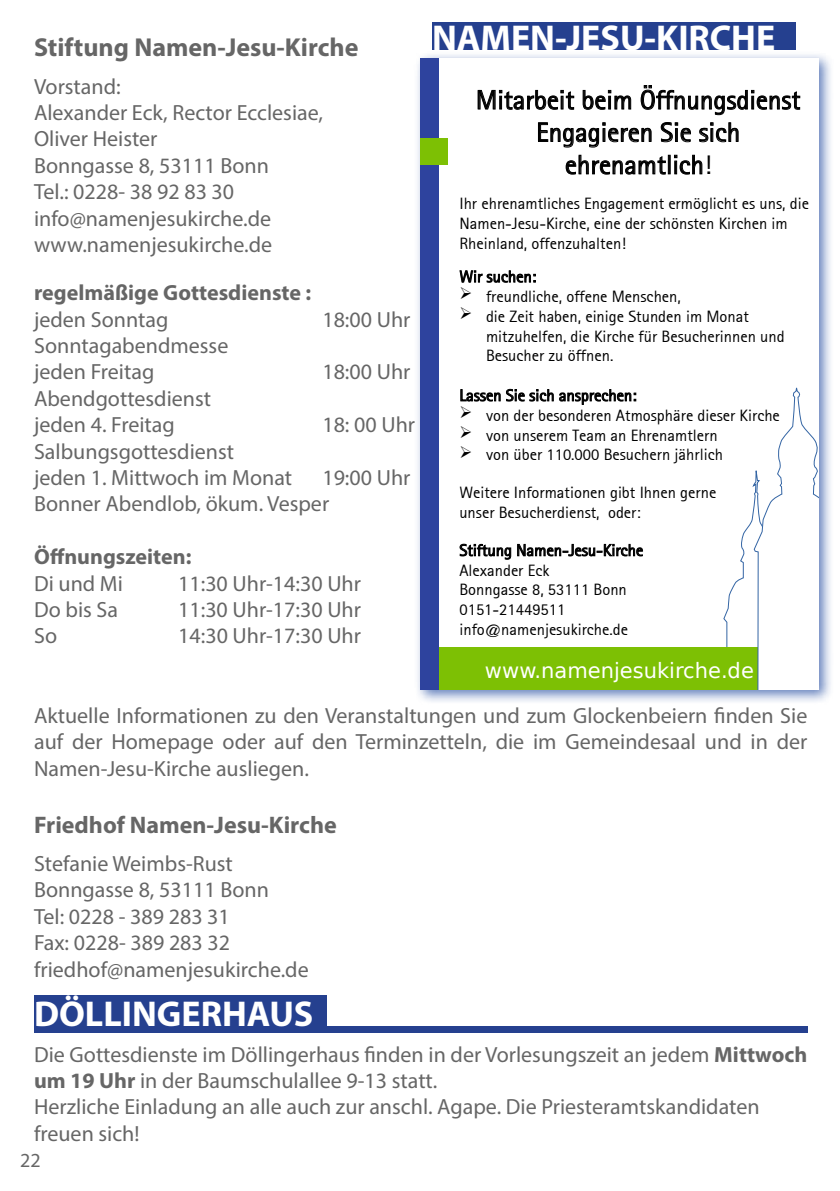
<style>
.page{position:relative;width:840px;height:1191px;background:#fff}
.page>*{position:absolute;margin:0;border:0;box-sizing:border-box;transform-origin:0 0}
.t1{font:700 36px "Myriad Pro";color:#fff}
.t2{font:27px/32.4px "AT Rotis Sans Serif";color:#000;text-align:center}
.t3{font:700 26px "Myriad Pro";color:#666}
.t4{font:700 24px "Myriad Pro";color:#666}
.t5{font:22px/26.4px "Myriad Pro";color:#666}
.t6{font:700 22px "Myriad Pro";color:#666}
.t7{font:21px "DejaVu Sans";color:#fff}
.t8{font:20px "Myriad Pro";color:#666}
.t9{font:16.4px/19.8px "AT Rotis Sans Serif";color:#000}
.s1{font-weight:700}
</style>
<div class="page">
<div style="left:34px;top:1026px;width:772px;height:6px;background:#25408f"></div>
<div style="left:34px;top:995px;width:292px;height:31px;background:#25408f"></div>
<div style="left:413px;top:51px;width:420px;height:653px;background:#3157a7;opacity:.75"></div>
<div style="left:420px;top:58px;width:398px;height:632px;background:#fff"></div>
<div style="left:420px;top:165px;width:19px;height:524px;background:#2e439e"></div>
<div style="left:439px;top:647px;width:379px;height:43px;background:#7dc004"></div>
<div style="left:420px;top:58px;width:19px;height:82px;background:#2e439e"></div>
<div style="left:420px;top:138px;width:27px;height:27px;background:#7dc004"></div>
<svg style="left:723px;top:387px;width:95px;height:303px"></svg>
<svg style="left:477px;top:89px;width:97px;height:21px"></svg>
<svg style="left:582px;top:89px;width:49px;height:21px"></svg>
<svg style="left:640px;top:85px;width:160px;height:31px"></svg>
<svg style="left:538px;top:122px;width:113px;height:26px"></svg>
<svg style="left:660px;top:122px;width:31px;height:21px"></svg>
<svg style="left:699px;top:122px;width:39px;height:21px"></svg>
<svg style="left:565px;top:154px;width:101px;height:21px"></svg>
<div style="left:667px;top:155px;width:3px;height:19px;border:1px solid #000"></div>
<svg style="left:674px;top:154px;width:28px;height:21px"></svg>
<svg style="left:459px;top:270px;width:76px;height:13px"></svg>
<svg style="left:460px;top:389px;width:175px;height:16px"></svg>
<svg style="left:459px;top:543px;width:52px;height:17px"></svg>
<svg style="left:517px;top:544px;width:125px;height:12px"></svg>
<div style="left:432px;top:23px;width:362px;height:27px;background:#25408f"></div>
<p class="t3" style="left:34px;top:30px;width:326px">Stiftung Namen-Jesu-Kirche</p>
<p class="t5" style="left:34px;top:73px;width:290px">Vorstand:<br>Alexander Eck, Rector Ecclesiae,<br>Oliver Heister<br>Bonngasse 8, 53111 Bonn<br>Tel.: 0228- 38 92 83 30 info@namenjesukirche.de www.namenjesukirche.de</p>
<p class="t6" style="left:34px;top:278px;width:278px">regelmäßige Gottesdienste :</p>
<p class="t5" style="left:34px;top:305px;width:136px">jeden Sonntag</p>
<p class="t5" style="left:322px;top:305px;width:89px">18:00 Uhr</p>
<p class="t5" style="left:34px;top:332px;width:196px">Sonntagabendmesse jeden Freitag</p>
<p class="t5" style="left:322px;top:358px;width:89px">18:00 Uhr</p>
<p class="t5" style="left:34px;top:385px;width:178px">Abendgottesdienst jeden 4. Freitag</p>
<p class="t5" style="left:322px;top:411px;width:94px">18: 00 Uhr</p>
<p class="t5" style="left:34px;top:437px;width:259px">Salbungsgottesdienst<br>jeden 1. Mittwoch im Monat</p>
<p class="t5" style="left:34px;top:464px;width:378px;text-indent:288px">19:00 Uhr<br>Bonner Abendlob, ökum. Vesper</p>
<p class="t6" style="left:34px;top:542px;width:159px">Öffnungszeiten:</p>
<p class="t5" style="left:34px;top:569px;width:90px">Di und Mi</p>
<p class="t5" style="left:178px;top:569px;width:184px">11:30 Uhr-14:30 Uhr</p>
<p class="t5" style="left:34px;top:596px;width:86px">Do bis Sa</p>
<p class="t5" style="left:178px;top:596px;width:184px">11:30 Uhr-17:30 Uhr</p>
<p class="t5" style="left:34px;top:622px;width:25px">So</p>
<p class="t5" style="left:178px;top:622px;width:184px">14:30 Uhr-17:30 Uhr</p>
<h1 class="t1" style="left:432px;top:14px;width:344px">NAMEN-JESU-KIRCHE</h1>
<p class="t2" style="left:475px;top:84px;width:326px">Mitarbeit beim Öffnungsdienst<br>Engagieren Sie sich ehrenamtlich!</p>
<p class="t9" style="left:459px;top:194px;width:351px">Ihr ehrenamtliches Engagement ermöglicht es uns, die<br>Namen-Jesu-Kirche, eine der schönsten Kirchen im<br>Rheinland, offenzuhalten!</p>
<p class="t9" style="left:459px;top:267px;width:78px">Wir suchen:</p>
<p class="t9" style="left:459px;top:287px;width:223px">➢ freundliche, offene Menschen,</p>
<p class="t9" style="left:486px;top:306px;width:300px;text-indent:-27px">➢ die Zeit haben, einige Stunden im Monat mitzuhelfen, die Kirche für Besucherinnen und<br>Besucher zu öffnen.</p>
<p class="t9" style="left:459px;top:385px;width:178px">Lassen Sie sich ansprechen:</p>
<p class="t9" style="left:459px;top:405px;width:322px">➢ von der besonderen Atmosphäre dieser Kirche</p>
<p class="t9" style="left:459px;top:425px;width:259px">➢ von unserem Team an Ehrenamtlern</p>
<p class="t9" style="left:459px;top:445px;width:265px">➢ von über 110.000 Besuchern jährlich</p>
<p class="t9" style="left:459px;top:483px;width:258px">Weitere Informationen gibt Ihnen gerne unser Besucherdienst, oder:</p>
<p class="t9" style="left:459px;top:540px;width:185px">Stiftung Namen-Jesu-Kirche<br>Alexander Eck<br>Bonngasse 8, 53111 Bonn<br>0151-21449511 info@namenjesukirche.de</p>
<p class="t7" style="left:484px;top:662px;width:270px">www.namenjesukirche.de</p>
<p class="t5" style="left:34px;top:701px;width:774px;text-align:justify">Aktuelle Informationen zu den Veranstaltungen und zum Glockenbeiern finden Sie auf der Homepage oder auf den Terminzetteln, die im Gemeindesaal und in der Namen-Jesu-Kirche ausliegen.</p>
<p class="t4" style="left:34px;top:809px;width:304px">Friedhof Namen-Jesu-Kirche</p>
<p class="t5" style="left:34px;top:850px;width:276px">Stefanie Weimbs-Rust<br>Bonngasse 8, 53111 Bonn<br>Tel: 0228 - 389 283 31<br>Fax: 0228- 389 283 32 friedhof@namenjesukirche.de</p>
<h1 class="t1" style="left:34px;top:990px;width:281px">DÖLLINGERHAUS</h1>
<p class="t5" style="left:34px;top:1040px;width:774px">Die Gottesdienste im Döllingerhaus finden in der Vorlesungszeit an jedem <span class="s1">Mittwoch um 19 Uhr</span> in der Baumschulallee 9-13 statt.<br>Herzliche Einladung an alle auch zur anschl. Agape. Die Priesteramtskandidaten freuen sich!</p>
<p class="t8" style="left:20px;top:1147px;width:22px">22</p>
</div>
